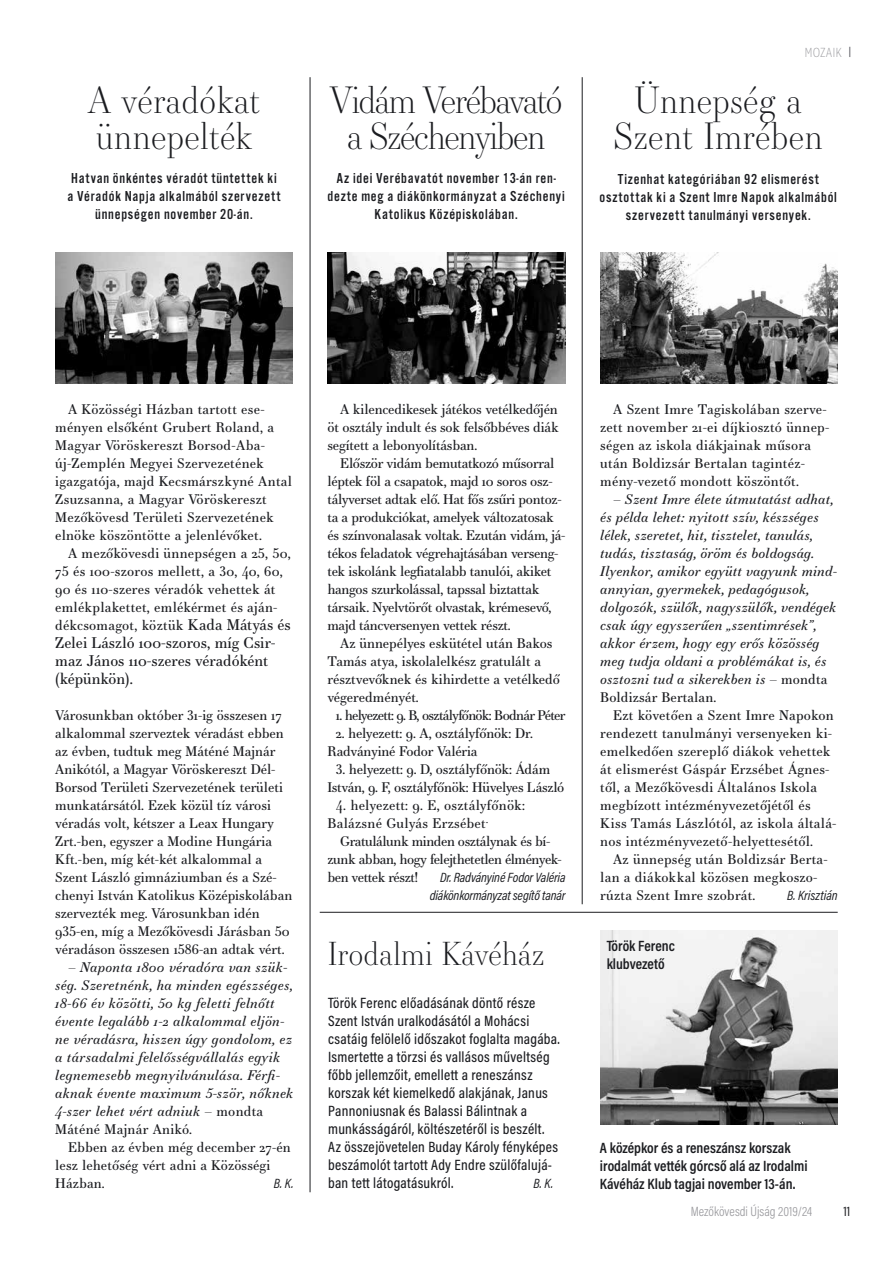
<style>
.page{position:relative;width:893px;height:1263px;background:#fff}
.page>*{position:absolute;margin:0;border:0;box-sizing:border-box;transform-origin:0 0}
.t1{font:300 36px/36px "Essonnes Display";letter-spacing:-.01em;color:#1b1c20}
.t2{font:300 36px/36px "Essonnes Display";letter-spacing:-.05em;color:#1b1c20;text-align:center}
.t3{font:300 31.5px "Essonnes Display";color:#1b1c20}
.t4{font:500 15px/18px "Acumin Pro Cond";letter-spacing:.02em;color:#1b1c20}
.t5{font:15px/18px "Alternate Got No 3 D";letter-spacing:.05em;color:#1b1c20;text-align:center}
.t6{font:600 15px/18px "Acumin Pro Cond";color:#1b1c20}
.t7{font:15px/18px "Essonnes Text";color:#1b1c20}
.t8{font:13.5px/18px "Essonnes Text";letter-spacing:.02em;color:#1b1c20}
.t9{font:13.5px/18px "Essonnes Text";color:#1b1c20}
.t10{font:italic 13.5px/18px "Essonnes Text";letter-spacing:.01em;color:#1b1c20}
.t11{font:13.5px/18px "Essonnes Text";letter-spacing:-.02em;color:#1b1c20}
.t12{font:13.5px/18px "Essonnes Text";letter-spacing:-.03em;color:#1b1c20}
.t13{font:italic 13.5px/18px "Acumin Pro Cond";letter-spacing:-.01em;color:#1b1c20;text-align:right}
.t14{font:13.5px "Essonnes Text";letter-spacing:-.05em;color:#1b1c20}
.t15{font:300 13.5px "Acumin Pro Cond";color:#98989c}
.t16{font:200 13.5px "Ingra Cd";color:#98989c}
.t17{font:13.5px "Acumin Pro Cond";color:#1b1c20}
.s1{font-size:15px}
.s2{font-style:normal}
</style>
<div class="page">
<img style="left:55px;top:252px;width:238px;height:131px">
<img style="left:327px;top:252px;width:239px;height:131px">
<img style="left:600px;top:252px;width:238px;height:131px">
<img style="left:600px;top:930px;width:238px;height:195px">
<hr style="left:310px;top:77px;width:1px;height:1115px;background:#1b1c20">
<hr style="left:582px;top:77px;width:1px;height:827px;background:#1b1c20">
<hr style="left:320px;top:912px;width:518px;height:1px;background:#1b1c20">
<h1 class="t1" style="left:87px;top:81px;width:175px">A véradókat ünnepelték</h1>
<p class="t5" style="left:68px;top:169px;width:214px">Hatvan önkéntes véradót tüntettek ki a Véradók Napja alkalmából szervezett ünnepségen november 20-án.</p>
<h1 class="t2" style="left:329px;top:81px;width:235px">Vidám Verébavató a Széchenyiben</h1>
<p class="t5" style="left:328px;top:169px;width:239px">Az idei Verébavatót november 13-án ren&shy;dezte meg a diákönkormányzat a Széchenyi<br>Katolikus Középiskolában.</p>
<p class="t16" style="left:804px;top:44px;width:39px">MOZAIK</p>
<h1 class="t1" style="left:614px;top:81px;width:211px;text-align:center">Ünnepség a<br>Szent Imrében</h1>
<p class="t5" style="left:600px;top:170px;width:239px">Tizenhat kategóriában 92 elismerést osztottak ki a Szent Imre Napok alkalmából szervezett tanulmányi versenyek.</p>
<p class="t8" style="left:55px;top:400px;width:238px;text-indent:13px">A Közösségi Házban tartott ese&shy;ményen elsőként Grubert Roland, a Magyar Vöröskereszt Borsod-Aba&shy;új-Zemplén Megyei Szervezetének igazgatója, majd Kecsmárszkyné Antal Zsuzsanna, a Magyar Vöröskereszt Mezőkövesd Területi Szervezetének elnöke köszöntötte a jelenlévőket.</p>
<p class="t8" style="left:55px;top:544px;width:237px;text-indent:13px">A mezőkövesdi ünnepségen a 25, 50, 75 és 100-szoros mellett, a 30, 40, 60, 90 és 110-szeres véradók vehettek át emlékplakettet, emlékérmet és aján&shy;dékcsomagot, köztük <span class="s1">Kada Mátyás és</span></p>
<p class="t7" style="left:55px;top:633px;width:222px">Zelei László 100-szoros, míg Csir&shy;maz János 110-szeres véradóként (képünkön).</p>
<p class="t9" style="left:55px;top:706px;width:238px">Városunkban október 31-ig összesen 17 alkalommal szerveztek véradást ebben az évben, tudtuk meg Máténé Majnár Anikótól, a Magyar Vöröskereszt Dél-Borsod Területi Szervezetének területi munkatársától. Ezek közül tíz városi véradás volt, kétszer a Leax Hungary Zrt.-ben, egyszer a Modine Hungária Kft.-ben, míg két-két alkalommal a Szent László gimnáziumban és a Szé&shy;chenyi István Katolikus Középiskolában szervezték meg. Városunkban idén 935-en, míg a Mezőkövesdi Járásban 50 véradáson összesen 1586-an adtak vért.</p>
<p class="t10" style="left:55px;top:958px;width:240px;text-indent:13px">– Naponta 1800 véradóra van szük&shy;ség. Szeretnénk, ha minden egészséges, 18-66 év közötti, 50 kg feletti felnőtt évente legalább 1-2 alkalommal eljön&shy;ne véradásra, hiszen úgy gondolom, ez a társadalmi felelősségvállalás egyik legnemesebb megnyilvánulása. Férfi&shy;aknak évente maximum 5-ször, nőknek 4-szer lehet vért adniuk <span class="s2">– mondta Máténé Majnár Anikó.</span></p>
<p class="t9" style="left:55px;top:1138px;width:237px;text-indent:13px">Ebben az évben még december 27-én lesz lehetőség vért adni a Közösségi<br>Házban.</p>
<p class="t13" style="left:274px;top:1174px;width:21px">B. K.</p>
<p class="t9" style="left:327px;top:400px;width:233px;text-align:justify;text-indent:13px">A kilencedikesek játékos vetélkedőjén öt osztály indult és sok felsőbbéves diák segített a lebonyolításban.</p>
<p class="t11" style="left:327px;top:454px;width:240px;text-indent:13px">Először vidám bemutatkozó műsorral léptek föl a csapatok, majd 10 soros osz&shy;tályverset adtak elő. Hat fős zsűri pontoz&shy;ta a produkciókat, amelyek változatosak és színvonalasak voltak. Ezután vidám, já&shy;tékos feladatok végrehajtásában verseng&shy;tek iskolánk legfiatalabb tanulói, akiket hangos szurkolással, tapssal biztattak társaik. Nyelvtörőt olvastak, krémesevő, majd táncversenyen vettek részt.</p>
<p class="t9" style="left:327px;top:634px;width:234px;text-indent:13px">Az ünnepélyes eskütétel után Bakos Tamás atya, iskolalelkész gratulált a résztvevőknek és kihirdette a vetélkedő végeredményét.</p>
<p class="t14" style="left:336px;top:705px;width:231px">1. helyezett: 9. B, osztályfőnök: Bodnár Péter</p>
<p class="t9" style="left:327px;top:724px;width:207px;text-indent:9px">2. helyezett: 9. A, osztályfőnök: Dr.<br>Radványiné Fodor Valéria</p>
<p class="t11" style="left:327px;top:760px;width:239px;text-align:center">3. helyezett: 9. D, osztályfőnök: Ádám<br>István, 9. F, osztályfőnök: Hüvelyes László</p>
<p class="t8" style="left:327px;top:796px;width:199px;text-indent:9px">4. helyezett: 9. E, osztályfőnök:<br>Balázsné Gulyás Erzsébet.</p>
<p class="t12" style="left:327px;top:832px;width:236px;text-indent:13px">Gratulálunk minden osztálynak és bí&shy;zunk abban, hogy felejthetetlen élmények&shy;ben vettek részt!</p>
<p class="t13" style="left:430px;top:868px;width:137px">Dr. Radványiné Fodor Valéria diákönkormányzat segítő tanár</p>
<h2 class="t3" style="left:328px;top:931px;width:218px">Irodalmi Kávéház</h2>
<p class="t4" style="left:328px;top:994px;width:233px">Török Ferenc előadásának döntő része Szent István uralkodásától a Mohácsi csatáig felölelő időszakot foglalta magába.<br>Ismertette a törzsi és vallásos műveltség főbb jellemzőit, emellett a reneszánsz korszak két kiemelkedő alakjának, Janus Pannoniusnak és Balassi Bálintnak a munkásságáról, költészetéről is beszélt.<br>Az összejövetelen Buday Károly fényképes beszámolót tartott Ady Endre szülőfalujá&shy;ban tett látogatásukról.</p>
<p class="t13" style="left:533px;top:1174px;width:21px">B. K.</p>
<p class="t8" style="left:600px;top:400px;width:231px;text-indent:13px">A Szent Imre Tagiskolában szerve&shy;zett november 21-ei díjkiosztó ünnep&shy;ségen az iskola diákjainak műsora után Boldizsár Bertalan tagintéz&shy;mény-vezető mondott köszöntőt.</p>
<p class="t10" style="left:600px;top:490px;width:238px;text-indent:13px">– Szent Imre élete útmutatást adhat, és példa lehet: nyitott szív, készséges lélek, szeretet, hit, tisztelet, tanulás, tudás, tisztaság, öröm és boldogság.<br>Ilyenkor, amikor együtt vagyunk mind&shy;annyian, gyermekek, pedagógusok, dolgozók, szülők, nagyszülők, vendégek csak úgy egyszerűen „szentimrések”, akkor érzem, hogy egy erős közösség meg tudja oldani a problémákat is, és osztozni tud a sikerekben is <span class="s2">– mondta Boldizsár Bertalan.</span></p>
<p class="t8" style="left:600px;top:706px;width:238px;text-indent:13px">Ezt követően a Szent Imre Napokon rendezett tanulmányi versenyeken ki&shy;emelkedően szereplő diákok vehettek át elismerést Gáspár Erzsébet Ágnes&shy;től, a Mezőkövesdi Általános Iskola megbízott intézményvezetőjétől és Kiss Tamás Lászlótól, az iskola általá&shy;nos intézményvezető-helyettesétől.</p>
<p class="t8" style="left:600px;top:850px;width:229px;text-indent:13px">Az ünnepség után Boldizsár Berta&shy;lan a diákokkal közösen megkoszo&shy;rúzta Szent Imre szobrát.</p>
<p class="t13" style="left:787px;top:886px;width:52px">B. Krisztián</p>
<p class="t6" style="left:607px;top:936px;width:70px">Török Ferenc klubvezető</p>
<p class="t6" style="left:600px;top:1138px;width:209px">A középkor és a reneszánsz korszak irodalmát vették górcső alá az Irodalmi<br>Kávéház Klub tagjai november 13-án.</p>
<p class="t15" style="left:691px;top:1202px;width:123px">Mezőkövesdi Újság 2019/24</p>
<p class="t17" style="left:843px;top:1202px;width:8px">11</p>
</div>
